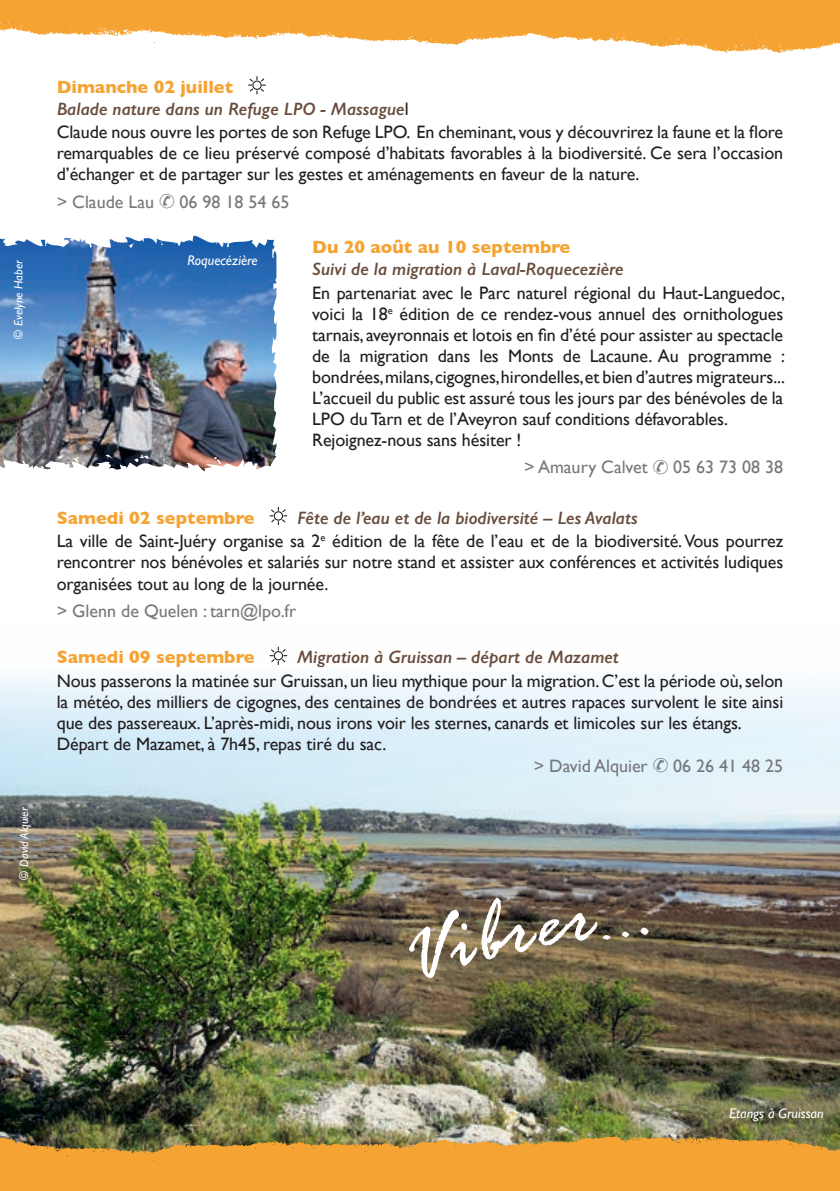
<style>
.page{position:relative;width:840px;height:1191px;background:#fff}
.page>*{position:absolute;margin:0;border:0;box-sizing:border-box;transform-origin:0 0}
.t1{font:18px/21px "Gill Sans";letter-spacing:-.005em;color:#231f20}
.t2{font:italic 600 18px/21.6px "Gill Sans";color:#684d3d}
.t3{font:18px "Gill Sans";color:#76787b}
.t4{font:700 18px "Gill Sans";color:#f5a332}
.t5{font:italic 14px "Gill Sans";color:#fff}
.t6{font:italic 12px "Gill Sans";color:#fff}
.s1{font-weight:700;font-style:normal;color:#f5a332}
.s2{font-weight:400;font-style:normal;color:#231f20}
.s3{font-weight:600;font-style:italic;color:#684d3d}
</style>
<div class="page">
<img style="left:0;top:646px;width:839px;height:486px">
<img style="left:0;top:235px;width:255px;height:237px">
<svg style="left:269px;top:647px;width:18px;height:18px"></svg>
<svg style="left:269px;top:507px;width:18px;height:18px"></svg>
<img style="left:0;top:1132px;width:839px;height:59px">
<img style="left:0;top:0;width:839px;height:53px">
<svg style="left:248px;top:76px;width:18px;height:18px"></svg>
<svg style="left:653px;top:758px;width:14px;height:14px"></svg>
<svg style="left:401px;top:897px;width:209px;height:84px;background:#716249"></svg>
<svg style="left:621px;top:931px;width:8px;height:6px"></svg>
<svg style="left:639px;top:927px;width:9px;height:8px"></svg>
<p class="t6" style="left:12px;top:339px;width:81px;rotate:-90deg">© Evelyne Haber</p>
<p class="t6" style="left:17px;top:880px;width:74px;rotate:-90deg">© David Alquier</p>
<p class="t2" style="left:57px;top:76px;width:353px"><span class="s1">Dimanche 02 juillet<br></span>Balade nature dans un Refuge LPO - Massague<span class="s2">l</span></p>
<p class="t1" style="left:57px;top:122px;width:727px;text-align:justify">Claude nous ouvre les portes de son Refuge LPO. En cheminant, vous y découvrirez la faune et la flore remarquables de ce lieu préservé composé d’habitats favorables à la biodiversité. Ce sera l’occasion d’échanger et de partager sur les gestes et aménagements en faveur de la nature.</p>
<p class="t3" style="left:57px;top:191px;width:99px">&gt; Claude Lau</p>
<p class="t3" style="left:179px;top:191px;width:112px">06 98 18 54 65</p>
<p class="t5" style="left:187px;top:253px;width:72px">Roquecézière</p>
<p class="t4" style="left:312px;top:233px;width:259px">Du 20 août au 10 septembre</p>
<p class="t2" style="left:312px;top:258px;width:313px">Suivi de la migration à Laval-Roquecezière</p>
<p class="t1" style="left:312px;top:282px;width:474px">En partenariat avec le Parc naturel régional du Haut-Languedoc, voici la 18<sup>e</sup> édition de ce rendez-vous annuel des ornithologues tarnais, aveyronnais et lotois en fin d’été pour assister au spectacle de la migration dans les Monts de Lacaune. Au programme : bondrées, milans, cigognes, hirondelles, et bien d’autres migrateurs...<br>L’accueil du public est assuré tous les jours par des bénévoles de la LPO du Tarn et de l’Aveyron sauf conditions défavorables.<br>Rejoignez-nous sans hésiter !</p>
<p class="t3" style="left:524px;top:456px;width:125px">&gt; Amaury Calvet</p>
<p class="t3" style="left:672px;top:456px;width:112px">05 63 73 08 38</p>
<p class="t1" style="left:57px;top:505px;width:727px;line-height:23.8px;text-indent:240px"><span class="s3">Fête de l’eau et de la biodiversité – Les Avalats<br></span>La ville de Saint-Juéry organise sa 2<sup>e</sup> édition de la fête de l’eau et de la biodiversité. Vous pourrez</p>
<p class="t1" style="left:57px;top:552px;width:727px">rencontrer nos bénévoles et salariés sur notre stand et assister aux conférences et activités ludiques organisées tout au long de la journée.</p>
<p class="t3" style="left:57px;top:600px;width:241px">&gt; Glenn de Quelen : tarn@lpo.fr</p>
<p class="t4" style="left:57px;top:503px;width:199px">Samedi 02 septembre</p>
<p class="t4" style="left:57px;top:643px;width:199px">Samedi 09 septembre</p>
<p class="t2" style="left:297px;top:646px;width:323px">Migration à Gruissan – départ de Mazamet</p>
<p class="t1" style="left:57px;top:670px;width:727px">Nous passerons la matinée sur Gruissan, un lieu mythique pour la migration. C’est la période où, selon la météo, des milliers de cigognes, des centaines de bondrées et autres rapaces survolent le site ainsi que des passereaux. L’après-midi, nous irons voir les sternes, canards et limicoles sur les étangs.<br>Départ de Mazamet, à 7h45, repas tiré du sac.</p>
<p class="t3" style="left:533px;top:755px;width:115px">&gt; David Alquier</p>
<p class="t3" style="left:672px;top:755px;width:112px">06 26 41 48 25</p>
<p class="t5" style="left:728px;top:1105px;width:96px">Etangs à Gruissan</p>
</div>
